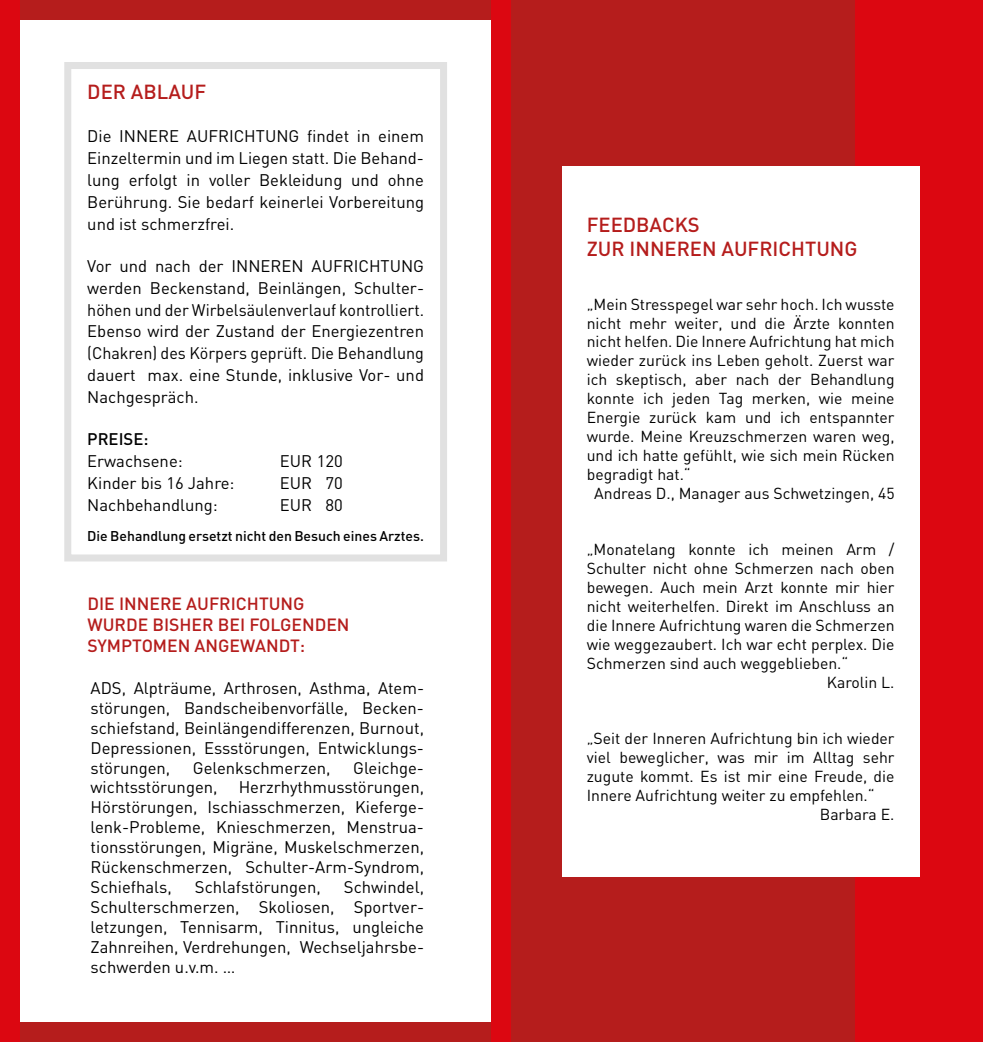
<style>
.page{position:relative;width:983px;height:1042px;background:#fff}
.page>*{position:absolute;margin:0;border:0;box-sizing:border-box;transform-origin:0 0}
.t1{font:500 20.12px/24.2px "DIN";color:#b51d1c}
.t2{font:500 17.5px/21px "DIN";color:#b51d1c}
.t3{font:16.62px/19.9px "DIN";color:#000;text-align:justify}
.t4{font:500 16.62px "DIN";color:#000}
.t5{font:15.75px "DIN";color:#000}
.t6{font:500 14px "DIN";color:#000}
</style>
<div class="page">
<div style="left:20px;top:0;width:471px;height:20px;background:#b51d1c"></div>
<div style="left:20px;top:1022px;width:471px;height:20px;background:#b51d1c"></div>
<div style="left:0;top:0;width:20px;height:1042px;background:#dc0711"></div>
<div style="left:491px;top:0;width:491px;height:1042px;background:#b51d1c"></div>
<div style="left:854px;top:0;width:128px;height:1042px;background:#dc0711"></div>
<div style="left:491px;top:0;width:20px;height:1042px;background:#dc0711"></div>
<div style="left:64px;top:62px;width:383px;height:499px;border:7px solid #e1e1e1"></div>
<div style="left:562px;top:166px;width:357px;height:710px;background:#fff"></div>
<p class="t1" style="left:87px;top:79px;width:115px">DER ABLAUF</p>
<p class="t3" style="left:87px;top:126px;width:43px">Die INNERE</p>
<p class="t3" style="left:187px;top:126px;width:21px">AUFRICHTUN</p>
<p class="t3" style="left:87px;top:125px;width:338px;line-height:21.9px;text-indent:201px">G findet in einem Einzeltermin und im Liegen statt. Die Behand&shy;lung erfolgt in voller Bekleidung und ohne Berührung. Sie bedarf keinerlei Vorbereitung und ist schmerzfrei.</p>
<p class="t3" style="left:87px;top:255px;width:155px">Vor und nach der INNEREN</p>
<p class="t3" style="left:311px;top:255px;width:21px">AUFRICHTUN</p>
<p class="t3" style="left:87px;top:254px;width:338px;line-height:21.9px;text-indent:326px">G werden Beckenstand, Beinlängen, Schulter&shy;höhen und der Wirbelsäulenverlauf kontrolliert.<br>Ebenso wird der Zustand der Energiezentren (Chakren) des Körpers geprüft. Die Behandlung dauert max. eine Stunde, inklusive Vor- und Nachgespräch.</p>
<p class="t4" style="left:87px;top:428px;width:63px">PREISE:</p>
<p class="t3" style="left:87px;top:451px;width:97px">Erwachsene:</p>
<p class="t3" style="left:280px;top:451px;width:8px">EUR</p>
<p class="t3" style="left:317px;top:451px;width:28px">120</p>
<p class="t3" style="left:87px;top:472px;width:164px">Kinder bis 16 Jahre: EUR</p>
<p class="t3" style="left:325px;top:472px;width:19px">70</p>
<p class="t3" style="left:87px;top:494px;width:151px">Nachbehandlung: EUR</p>
<p class="t3" style="left:325px;top:494px;width:19px">80</p>
<p class="t6" style="left:87px;top:527px;width:338px">DIE BEHANDLUNG ERSETZT NICHT DEN BESUCH EINES ARZTES.</p>
<p class="t2" style="left:87px;top:592px;width:263px;text-indent:171px">TUNG<br>WURDE BISHER BEI FOLGENDEN<br>SYMPTO</p>
<p class="t2" style="left:87px;top:592px;width:43px">DIE INNERE</p>
<p class="t2" style="left:186px;top:592px;width:44px">AU FRICH</p>
<p class="t2" style="left:153px;top:634px;width:154px">MEN ANGEWANDT:</p>
<p class="t3" style="left:91px;top:677px;width:335px">ADS, Alpträume, Arthrosen, Asthma, Atem&shy;störungen, Bandscheibenvorfälle, Becken&shy;schiefstand, Beinlängendifferenzen, Burnout, Depressionen, Essstörungen, Entwicklungs&shy;störungen,</p>
<p class="t3" style="left:193px;top:757px;width:139px">Gelenkschmerzen,</p>
<p class="t3" style="left:353px;top:757px;width:72px">Gleichge-</p>
<p class="t3" style="left:91px;top:777px;width:128px">wichtsstörungen,</p>
<p class="t3" style="left:91px;top:777px;width:335px;text-indent:148px">Herzrhythmusstörungen, Hörstörungen, Ischiasschmerzen, Kieferge&shy;lenk-Probleme, Knieschmerzen, Menstrua&shy;tionsstörungen, M igräne, M uskelschmerzen, Rückenschmerzen, Schulter-Arm-Syndrom, Schiefhals,</p>
<p class="t3" style="left:91px;top:877px;width:335px;text-indent:253px">Schwindel, Schulterschmerzen, Skoliosen, Sportver&shy;letzungen, Tennisarm, Tinnitus, ungleiche Zahnreihen, Verdrehungen, Wechseljahrsbe&shy;schwerden u.v.m. …</p>
<p class="t3" style="left:195px;top:877px;width:127px">Schlafstörungen,</p>
<p class="t1" style="left:586px;top:212px;width:114px">FEEDBACKS<br>ZUR INNEREN</p>
<p class="t1" style="left:721px;top:236px;width:50px">AU FRICH</p>
<p class="t1" style="left:804px;top:236px;width:26px">TUNG</p>
<p class="t5" style="left:586px;top:294px;width:309px">„Mein Stresspegel war sehr hoch. Ich wusste</p>
<p class="t5" style="left:586px;top:313px;width:309px">nicht mehr weiter, und die Ärzte konnten</p>
<p class="t5" style="left:586px;top:332px;width:309px">nicht helfen. Die I nnere Aufrichtung hat mich</p>
<p class="t5" style="left:586px;top:351px;width:309px">wieder zurück ins Leben geholt. Zuerst war</p>
<p class="t5" style="left:586px;top:370px;width:309px">ich skeptisch, aber nach der Behandlung</p>
<p class="t5" style="left:586px;top:389px;width:309px">konnte ich jeden Tag merken, wie meine</p>
<p class="t5" style="left:586px;top:407px;width:309px">Energie zurück kam und ich entspannter</p>
<p class="t5" style="left:586px;top:426px;width:309px">wurde. Meine Kreuzschmerzen waren weg,</p>
<p class="t5" style="left:586px;top:445px;width:309px">und ich hatte gefühlt, wie sich mein Rücken</p>
<p class="t5" style="left:586px;top:464px;width:105px">begradigt hat.“</p>
<p class="t5" style="left:594px;top:483px;width:302px">Andreas D., Manager aus Schwetzingen, 45</p>
<p class="t5" style="left:586px;top:540px;width:309px">„Monatelang konnte ich meinen Arm /</p>
<p class="t5" style="left:586px;top:559px;width:309px">Schulter nicht ohne Schmerzen nach oben</p>
<p class="t5" style="left:586px;top:578px;width:309px">bewegen. Auch mein Arzt konnte mir hier</p>
<p class="t5" style="left:586px;top:596px;width:309px">nicht weiterhelfen. Direkt im Anschluss an</p>
<p class="t5" style="left:586px;top:615px;width:309px">die I nnere Aufrichtung waren die Schmerzen</p>
<p class="t5" style="left:586px;top:634px;width:309px">wie weggezaubert. I ch war echt perplex. Die</p>
<p class="t5" style="left:586px;top:653px;width:263px">Schmerzen sind auch weggeblieben.“</p>
<p class="t5" style="left:826px;top:672px;width:69px">Karolin L.</p>
<p class="t5" style="left:586px;top:729px;width:309px">„Seit der I nneren Aufrichtung bin ich wieder</p>
<p class="t5" style="left:586px;top:748px;width:309px">viel beweglicher, was mir im Alltag sehr</p>
<p class="t5" style="left:586px;top:767px;width:309px">zugute kommt. Es ist mir eine Freude, die</p>
<p class="t5" style="left:586px;top:785px;width:289px">I nnere Aufrichtung weiter zu empfehlen.“</p>
<p class="t5" style="left:819px;top:804px;width:76px">Barbara E.</p>
</div>
